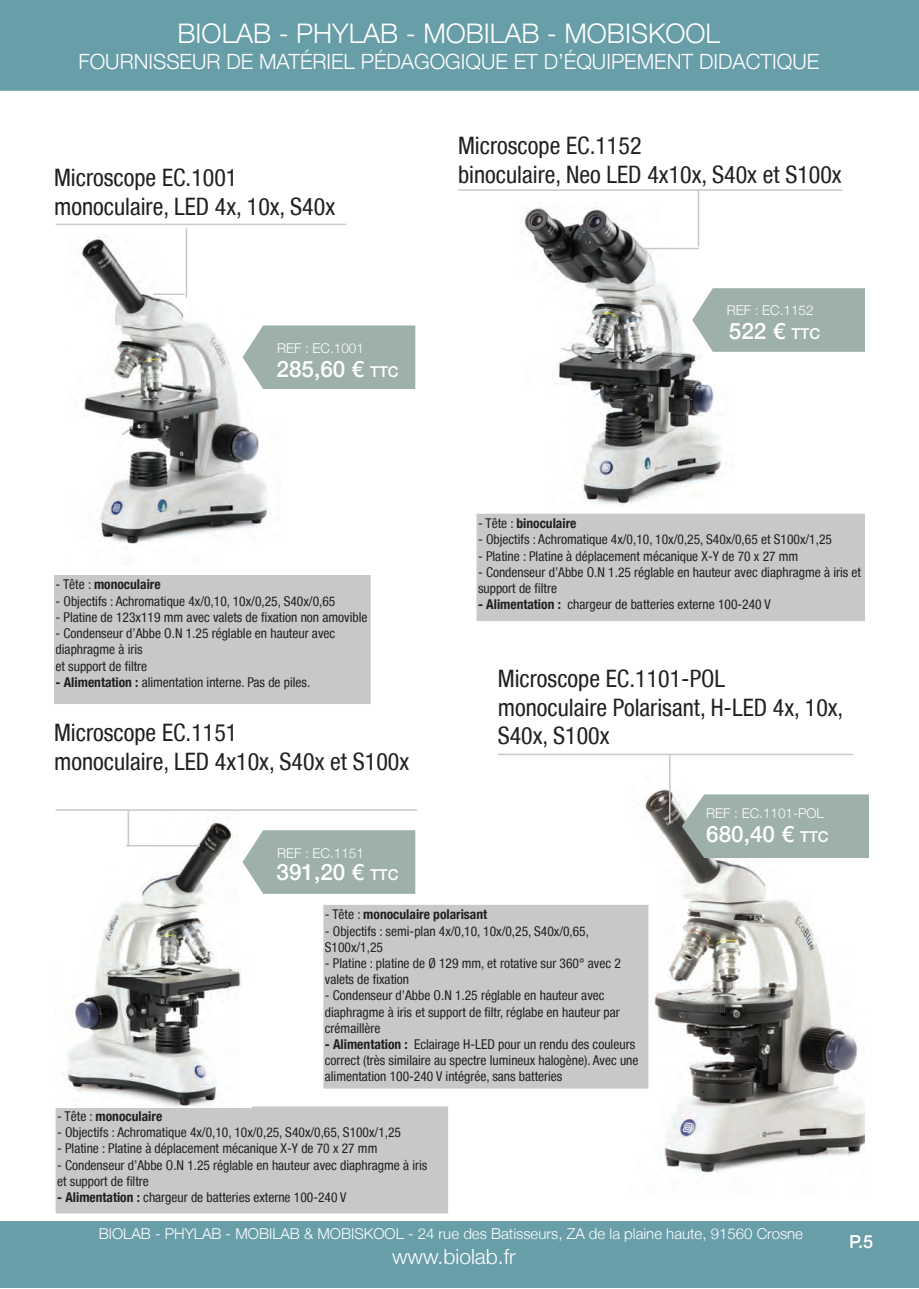
<style>
.page{position:relative;width:919px;height:1289px;background:#fff}
.page>*{position:absolute;margin:0;border:0;box-sizing:border-box;transform-origin:0 0}
.t1{font:300 27px "Helvetica Neue LT";color:#fff}
.t2{font:condensed 24px/28.8px "Helvetica Neue LT";color:#231f20}
.t3{font:500 22.5px "Helvetica Neue LT";color:#fff}
.t4{font:300 21px "Helvetica Neue LT";color:#fff}
.t5{font:500 18px "Helvetica Neue LT";color:#fff}
.t6{font:300 15px "Helvetica Neue LT";color:#fff}
.t7{font:condensed 13.5px/16.2px "Helvetica Neue LT";color:#231f20}
.t8{font:700 condensed 13.5px "Helvetica Neue LT";color:#231f20}
.t9{font:300 13.5px "Helvetica Neue LT";color:#fff}
.s1{font-size:15px}
.s2{font-weight:400}
.s3{font-weight:700}
</style>
<div class="page">
<div style="left:0;top:1220px;width:918px;height:67px;background:#689ea8"></div>
<div style="left:0;top:0;width:918px;height:91px;background:#689ea8"></div>
<img style="left:628px;top:762px;width:236px;height:414px">
<div style="left:55px;top:575px;width:315px;height:128px;background:#c7c8ca"></div>
<div style="left:54px;top:575px;width:316px;height:129px;border:2px solid #c7c8ca"></div>
<img style="left:81px;top:235px;width:187px;height:310px">
<hr style="left:56px;top:224px;width:290px;height:1px;background:#c7c8ca">
<hr style="left:186px;top:227px;width:1px;height:71px;background:#c7c8ca">
<hr style="left:153px;top:293px;width:32px;height:2px;background:#c7c8ca">
<svg style="left:242px;top:325px;width:173px;height:64px;background:#a3b5af"></svg>
<div style="left:477px;top:514px;width:387px;height:106px;background:#c7c8ca"></div>
<div style="left:476px;top:513px;width:388px;height:108px;border:2px solid #c7c8ca"></div>
<img style="left:523px;top:202px;width:204px;height:304px">
<hr style="left:458px;top:189px;width:384px;height:2px;background:#c7c8ca">
<hr style="left:697px;top:189px;width:2px;height:57px;background:#c7c8ca">
<hr style="left:637px;top:248px;width:62px;height:1px;background:#c7c8ca">
<svg style="left:692px;top:288px;width:172px;height:64px;background:#a3b5af"></svg>
<hr style="left:497px;top:753px;width:355px;height:2px;background:#c7c8ca">
<hr style="left:669px;top:754px;width:1px;height:69px;background:#c7c8ca">
<div style="left:324px;top:905px;width:323px;height:182px;background:#c7c8ca"></div>
<div style="left:323px;top:904px;width:325px;height:184px;border:2px solid #c7c8ca"></div>
<svg style="left:681px;top:794px;width:187px;height:64px;background:#9dafa9"></svg>
<div style="left:56px;top:1107px;width:391px;height:105px;background:#c7c8ca"></div>
<div style="left:56px;top:1106px;width:392px;height:107px;border:2px solid #c7c8ca"></div>
<img style="left:56px;top:810px;width:195px;height:297px">
<hr style="left:56px;top:809px;width:361px;height:1px;background:#c7c8ca">
<hr style="left:126px;top:845px;width:74px;height:1px;background:#c7c8ca">
<svg style="left:242px;top:830px;width:173px;height:63px;background:#a3b5af"></svg>
<hr style="left:128px;top:810px;width:1px;height:35px;background:#c7c8ca">
<h1 class="t1" style="left:178px;top:17px;width:544px">BIOLAB - PHYLAB - MOBILAB - MOBISKOOL</h1>
<h3 class="t4" style="left:78px;top:48px;width:742px">FOURNISSEUR DE MATÉRIEL PÉDAGOGIQUE ET D’ÉQUIPEMENT DIDACTIQUE</h3>
<h2 class="t2" style="left:54px;top:163px;width:282px">Microscope EC.1001 monoculaire, LED 4x, 10x, S40x</h2>
<p class="t9" style="left:277px;top:340px;width:88px">REF : EC.1001</p>
<h3 class="t3" style="left:276px;top:355px;width:124px">285,60 € <span class="s1">TTC</span></h3>
<h2 class="t2" style="left:458px;top:131px;width:385px">Microscope EC.1152<br>binoculaire, Neo LED 4x10x, S40x et S100x</h2>
<p class="t9" style="left:726px;top:302px;width:88px">REF : EC.1152</p>
<h3 class="t3" style="left:729px;top:317px;width:93px">522 € <span class="s1">TTC</span></h3>
<p class="t8" style="left:56px;top:576px;width:107px"><span class="s2">- Tête :</span> monoculaire</p>
<p class="t7" style="left:56px;top:592px;width:281px">- Objectifs : Achromatique 4x/0,10, 10x/0,25, S40x/0,65</p>
<p class="t7" style="left:56px;top:609px;width:313px">- Platine de 123x119 mm avec valets de fixation non amovible</p>
<p class="t7" style="left:56px;top:625px;width:281px">- Condenseur d’Abbe O.N 1.25 réglable en hauteur avec diaphragme à iris<br>et support de filtre</p>
<p class="t7" style="left:56px;top:673px;width:256px"><span class="s3">- Alimentation :</span> alimentation interne. Pas de piles.</p>
<h2 class="t2" style="left:54px;top:718px;width:356px">Microscope EC.1151<br>monoculaire, LED 4x10x, S40x et S100x</h2>
<p class="t9" style="left:277px;top:845px;width:88px">REF : EC.1151</p>
<h3 class="t3" style="left:276px;top:859px;width:124px">391,20 € <span class="s1">TTC</span></h3>
<p class="t8" style="left:478px;top:515px;width:100px"><span class="s2">- Tête :</span> binoculaire</p>
<p class="t7" style="left:478px;top:531px;width:355px">- Objectifs : Achromatique 4x/0,10, 10x/0,25, S40x/0,65 et S100x/1,25</p>
<p class="t7" style="left:478px;top:547px;width:322px">- Platine : Platine à déplacement mécanique X-Y de 70 x 27 mm</p>
<p class="t7" style="left:478px;top:564px;width:384px">- Condenseur d’Abbe O.N 1.25 réglable en hauteur avec diaphragme à iris et support de filtre</p>
<p class="t7" style="left:478px;top:596px;width:294px"><span class="s3">- Alimentation :</span> chargeur de batteries externe 100-240 V</p>
<h2 class="t2" style="left:497px;top:663px;width:347px">Microscope EC.1101‑POL<br>monoculaire Polarisant, H-LED 4x, 10x,<br>S40x, S100x</h2>
<p class="t9" style="left:706px;top:804px;width:119px">REF : EC.1101‑POL</p>
<h3 class="t3" style="left:706px;top:821px;width:124px">680,40 € <span class="s1">TTC</span></h3>
<p class="t8" style="left:325px;top:906px;width:164px"><span class="s2">- Tête :</span> monoculaire polarisant</p>
<p class="t7" style="left:325px;top:922px;width:266px">- Objectifs : semi-plan 4x/0,10, 10x/0,25, S40x/0,65,<br>S100x/1,25</p>
<p class="t7" style="left:325px;top:955px;width:297px">- Platine : platine de Ø 129 mm, et rotative sur 360° avec 2 valets de fixation</p>
<p class="t7" style="left:325px;top:987px;width:296px">- Condenseur d’Abbe O.N 1.25 réglable en hauteur avec diaphragme à iris et support de filtr, réglabe en hauteur par crémaillère</p>
<p class="t7" style="left:325px;top:1036px;width:315px"><span class="s3">- Alimentation :</span> Eclairage H-LED pour un rendu des couleurs correct (très similaire au spectre lumineux halogène). Avec une alimentation 100-240 V intégrée, sans batteries</p>
<p class="t8" style="left:57px;top:1107px;width:107px"><span class="s2">- Tête :</span> monoculaire</p>
<p class="t7" style="left:57px;top:1124px;width:345px">- Objectifs : Achromatique 4x/0,10, 10x/0,25, S40x/0,65, S100x/1,25</p>
<p class="t7" style="left:57px;top:1140px;width:322px">- Platine : Platine à déplacement mécanique X-Y de 70 x 27 mm</p>
<p class="t7" style="left:57px;top:1156px;width:372px">- Condenseur d’Abbe O.N 1.25 réglable en hauteur avec diaphragme à iris et support de filtre</p>
<p class="t7" style="left:57px;top:1188px;width:291px"><span class="s3">- Alimentation :</span> chargeur de batteries externe 100-240 V</p>
<p class="t6" style="left:99px;top:1224px;width:705px">BIOLAB - PHYLAB - MOBILAB &amp; MOBISKOOL - 24 rue des Batisseurs, ZA de la plaine haute, 91560 Crosne</p>
<h3 class="t4" style="left:392px;top:1243px;width:125px">www.biolab.fr</h3>
<h3 class="t5" style="left:849px;top:1230px;width:25px">P.5</h3>
</div>
